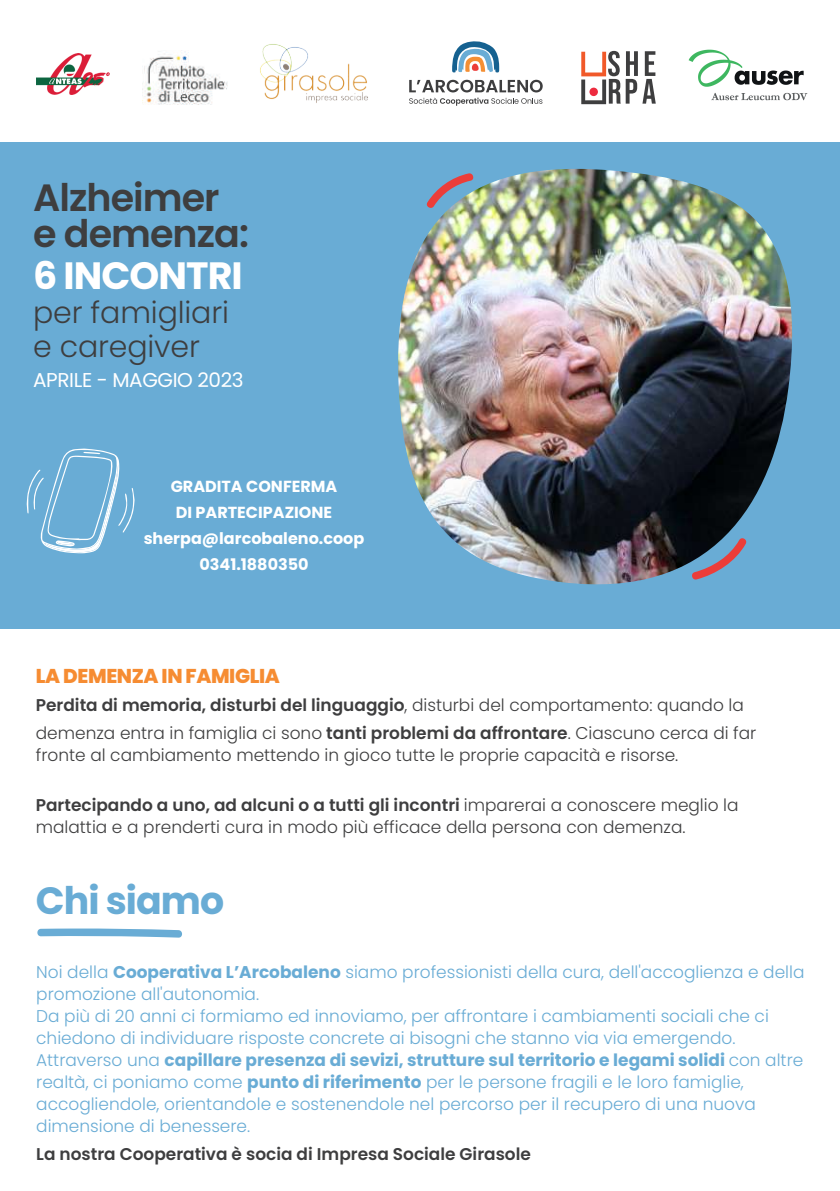
<style>
.page{position:relative;width:840px;height:1191px;background:#fff}
.page>*{position:absolute;margin:0;border:0;box-sizing:border-box;transform-origin:0 0}
.t1{font:600 38px/36px "Poppins";letter-spacing:-.025em;color:#3e3e3f}
.t2{font:700 38px "Poppins";letter-spacing:-.025em;color:#fff}
.t3{font:700 38px "Poppins";letter-spacing:-.025em;color:#69acd5}
.t4{font:300 30px/34px "Poppins";letter-spacing:-.005em;color:#3e3e3f}
.t5{font:800 20px "Poppins";letter-spacing:-.02em;color:#f68c32}
.t6{font:20px "Poppins";letter-spacing:-.02em;color:#fff}
.t7{font:300 17px/22px "Poppins";color:#69acd5}
.t8{font:300 17px/28px "Poppins";color:#3e3e3f}
.t9{font:600 17px "Poppins";color:#3e3e3f}
.t10{font:700 16px/26px "Poppins";color:#fff;text-align:center}
.s1{font-weight:600}
.s2{font-weight:700}
</style>
<div class="page">
<div style="left:0;top:143px;width:839px;height:486px;background:#69acd5"></div>
<svg style="left:37px;top:928px;width:145px;height:9px"></svg>
<svg style="left:27px;top:448px;width:107px;height:105px"></svg>
<svg style="left:452px;top:41px;width:47px;height:32px"></svg>
<div style="left:471px;top:64px;width:7px;height:7px;background:#ec3d39;border-radius:50%"></div>
<svg style="left:409px;top:80px;width:133px;height:12px"></svg>
<svg style="left:409px;top:98px;width:133px;height:8px"></svg>
<img style="left:398px;top:169px;width:395px;height:416px">
<svg style="left:689px;top:536px;width:58px;height:44px"></svg>
<svg style="left:424px;top:172px;width:51px;height:38px"></svg>
<img style="left:688px;top:49px;width:120px;height:52px">
<img style="left:143px;top:51px;width:84px;height:53px">
<img style="left:37px;top:53px;width:73px;height:41px">
<svg style="left:581px;top:51px;width:74px;height:53px"></svg>
<div style="left:589px;top:88px;width:8px;height:8px;background:#ed2b3f;border-radius:4px"></div>
<img style="left:260px;top:44px;width:108px;height:59px">
<h1 class="t1" style="left:33px;top:179px;width:217px">Alzheimer e demenza:</h1>
<h1 class="t2" style="left:33px;top:253px;width:211px">6 INCONTRI</h1>
<h2 class="t4" style="left:33px;top:295px;width:197px">per famigliari e caregiver</h2>
<p class="t6" style="left:33px;top:368px;width:212px">APRILE - MAGGIO 2023</p>
<p class="t10" style="left:144px;top:474px;width:222px">GRADITA CONFERMA<br>DI PARTECIPAZIONE sherpa@larcobaleno.coop<br>0341.1880350</p>
<p class="t5" style="left:36px;top:664px;width:245px">LA DEMENZA IN FAMIGLIA</p>
<p class="t8" style="left:36px;top:691px;width:721px"><span class="s1">Perdita di memoria, disturbi del linguaggio</span>, disturbi del comportamento: quando la demenza entra in famiglia ci sono <span class="s1">tanti problemi da affrontare</span>. Ciascuno cerca di far</p>
<p class="t8" style="left:36px;top:741px;width:643px">fronte al cambiamento mettendo in gioco tutte le proprie capacità e risorse.</p>
<p class="t8" style="left:36px;top:794px;width:703px;line-height:22px"><span class="s1">Partecipando a uno, ad alcuni o a tutti gli incontri</span> imparerai a conoscere meglio la malattia e a prenderti cura in modo più efficace della persona con demenza.</p>
<h1 class="t3" style="left:36px;top:878px;width:190px">Chi siamo</h1>
<p class="t7" style="left:36px;top:960px;width:769px">Noi della <span class="s2">Cooperativa L’Arcobaleno</span> siamo professionisti della cura, dell'accoglienza e della promozione all'autonomia.<br>Da più di 20 anni ci formiamo ed innoviamo, per affrontare i cambiamenti sociali che ci chiedono di individuare risposte concrete ai bisogni che stanno via via emergendo.<br>Attraverso una <span class="s2">capillare presenza di sevizi, strutture sul territorio e legami solidi</span> con altre realtà, ci poniamo come <span class="s2">punto di riferimento</span> per le persone fragili e le loro famiglie, accogliendole, orientandole e sostenendole nel percorso per il recupero di una nuova dimensione di benessere.</p>
<p class="t9" style="left:36px;top:1143px;width:496px">La nostra Cooperativa è socia di Impresa Sociale Girasole</p>
</div>
